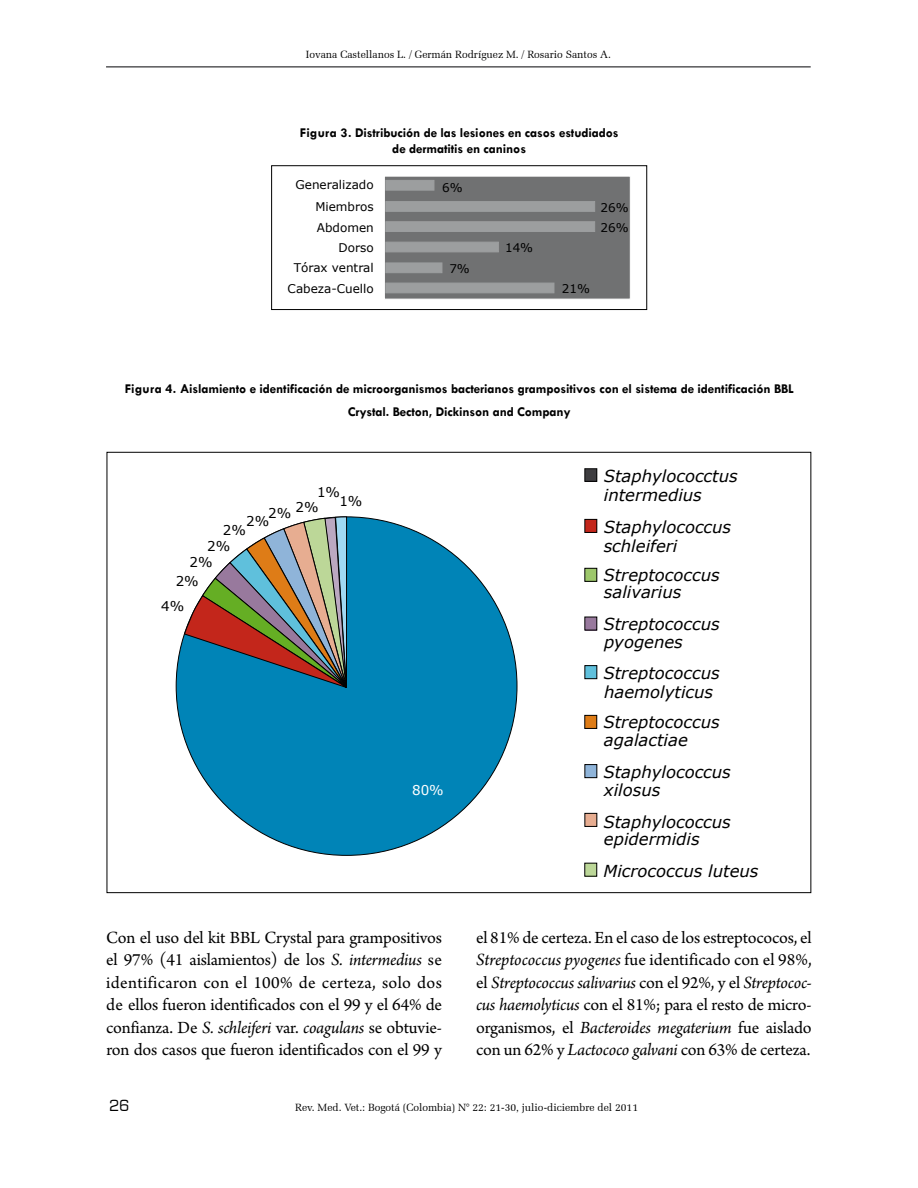
<style>
.page{position:relative;width:918px;height:1188px;background:#fff}
.page>*{position:absolute;margin:0;border:0;box-sizing:border-box;transform-origin:0 0}
.t1{font:18px/22.5px "Arno Pro";letter-spacing:-.01em;color:#000;text-align:justify}
.t2{font:italic 16.5px/19.2px "Verdana";color:#000}
.t3{font:15px "Square 721 BT";color:#000}
.t4{font:700 13.5px/16.2px "Tw Cen";letter-spacing:-.01em;color:#000;text-align:center}
.t5{font:13.5px/9.8px "Verdana";color:#000}
.t6{font:13.5px "Verdana";color:#fff}
.t7{font:12px/20.9px "Verdana";color:#000;text-align:right}
.t8{font:10.5px "Zapf Elliptical 711 BT";color:#000}
.s1{font-style:italic}
</style>
<div class="page">
<hr style="left:106px;top:66px;width:705px;height:2px;background:#58585a">
<div style="left:271px;top:165px;width:376px;height:145px;border:1px solid #000"></div>
<div style="left:384px;top:176px;width:247px;height:123px;background:#707172;border:1px solid #fff"></div>
<div style="left:385px;top:283px;width:169px;height:10px;background:#9c9e9f"></div>
<div style="left:385px;top:263px;width:57px;height:10px;background:#9c9e9f"></div>
<div style="left:385px;top:242px;width:114px;height:10px;background:#9c9e9f"></div>
<div style="left:385px;top:221px;width:210px;height:11px;background:#9c9e9f"></div>
<div style="left:385px;top:201px;width:210px;height:11px;background:#9c9e9f"></div>
<div style="left:385px;top:180px;width:49px;height:11px;background:#9c9e9f;border:1px solid #9c9e9f"></div>
<div style="left:176px;top:517px;width:341px;height:338px;background:#0084b7;border-radius:50%"></div>
<svg style="left:184px;top:516px;width:172px;height:172px"></svg>
<div style="left:585px;top:469px;width:12px;height:12px;background:#3e3d40"></div>
<div style="left:584px;top:468px;width:13px;height:14px;border:1px solid #000"></div>
<div style="left:585px;top:519px;width:12px;height:13px;background:#c3261b"></div>
<div style="left:584px;top:519px;width:13px;height:14px;border:1px solid #000"></div>
<div style="left:585px;top:568px;width:12px;height:13px;background:#9dc76b"></div>
<div style="left:584px;top:568px;width:13px;height:14px;border:1px solid #000"></div>
<div style="left:585px;top:617px;width:12px;height:13px;background:#98799d"></div>
<div style="left:584px;top:617px;width:13px;height:13px;border:1px solid #000"></div>
<div style="left:585px;top:666px;width:12px;height:13px;background:#5fc0dc"></div>
<div style="left:584px;top:665px;width:13px;height:14px;border:1px solid #000"></div>
<div style="left:585px;top:715px;width:12px;height:13px;background:#de7c17"></div>
<div style="left:584px;top:715px;width:13px;height:14px;border:1px solid #000"></div>
<div style="left:585px;top:765px;width:12px;height:13px;background:#8fb4d9"></div>
<div style="left:584px;top:764px;width:13px;height:14px;border:1px solid #000"></div>
<div style="left:585px;top:813px;width:12px;height:13px;background:#e7ad91"></div>
<div style="left:584px;top:813px;width:13px;height:14px;border:1px solid #000"></div>
<div style="left:585px;top:863px;width:12px;height:13px;background:#bcd798"></div>
<div style="left:584px;top:863px;width:13px;height:14px;border:1px solid #000"></div>
<p class="t8" style="left:306px;top:48px;width:307px">Iovana Castellanos L. / Germán Rodríguez M. / Rosario Santos A.</p>
<p class="t4" style="left:300px;top:124px;width:320px">Figura 3. Distribución de las lesiones en casos estudiados de dermatitis en caninos</p>
<p class="t7" style="left:288px;top:175px;width:88px">Generalizado<br>Miembros<br>Abdomen<br>Dorso<br>Tórax ventral<br>Cabeza-Cuello</p>
<p class="t7" style="left:442px;top:177px;width:22px">6%</p>
<p class="t7" style="left:449px;top:259px;width:22px">7%</p>
<p class="t7" style="left:505px;top:238px;width:30px">14%</p>
<p class="t7" style="left:601px;top:197px;width:30px;line-height:20.1px;text-align:left">26%<br>26%</p>
<p class="t7" style="left:562px;top:278px;width:30px">21%</p>
<p class="t4" style="left:125px;top:378px;width:671px;line-height:22.5px">Figura 4. Aislamiento e identificación de microorganismos bacterianos grampositivos con el sistema de identificación BBL<br>Crystal. Becton, Dickinson and Company</p>
<p class="t5" style="left:339px;top:487px;width:25px;text-indent:-22px">1%<br>1%</p>
<p class="t5" style="left:296px;top:502px;width:25px">2%</p>
<p class="t5" style="left:268px;top:508px;width:25px">2%</p>
<p class="t5" style="left:246px;top:517px;width:25px">2%</p>
<p class="t5" style="left:223px;top:525px;width:25px">2%</p>
<p class="t5" style="left:207px;top:541px;width:25px">2%</p>
<p class="t5" style="left:190px;top:557px;width:25px">2%</p>
<p class="t5" style="left:176px;top:577px;width:25px">2%</p>
<p class="t5" style="left:161px;top:601px;width:25px">4%</p>
<p class="t6" style="left:412px;top:781px;width:33px">80%</p>
<p class="t2" style="left:604px;top:467px;width:135px">Staphylococctus intermedius</p>
<p class="t2" style="left:604px;top:518px;width:129px">Staphylococcus schleiferi</p>
<p class="t2" style="left:604px;top:577px;width:118px;line-height:32.1px">salivarius<br>Streptococcus</p>
<p class="t2" style="left:604px;top:664px;width:118px">Streptococcus</p>
<p class="t2" style="left:604px;top:713px;width:118px">Streptococcus</p>
<p class="t2" style="left:604px;top:565px;width:118px">Streptococcus</p>
<p class="t2" style="left:604px;top:633px;width:80px">pyogenes</p>
<p class="t2" style="left:604px;top:682px;width:111px">haemolyticus</p>
<p class="t2" style="left:604px;top:731px;width:85px">agalactiae</p>
<p class="t2" style="left:604px;top:781px;width:58px">xilosus</p>
<p class="t2" style="left:603px;top:824px;width:157px;line-height:31.3px">epidermidis<br>Micrococcus luteus</p>
<p class="t2" style="left:604px;top:763px;width:129px">Staphylococcus</p>
<p class="t2" style="left:604px;top:812px;width:129px">Staphylococcus</p>
<p class="t1" style="left:106px;top:927px;width:337px">Con el uso del kit BBL Crystal para grampositivos el 97% (41 aislamientos) de los <span class="s1">S. intermedius</span> se identificaron con el 100% de certeza, solo dos de ellos fueron identificados con el 99 y el 64% de confianza. De <span class="s1">S. schleiferi</span> var. <span class="s1">coagulans</span> se obtuvie&shy;ron dos casos que fueron identificados con el 99 y</p>
<p class="t1" style="left:476px;top:927px;width:337px">el 81% de certeza. En el caso de los estreptococos, el <span class="s1">Streptococcus pyogenes</span> fue identificado con el 98%, el <span class="s1">Streptococcus salivarius</span> con el 92%, y el <span class="s1">Streptococ&shy;cus haemolyticus</span> con el 81%; para el resto de micro&shy;organismos, el <span class="s1">Bacteroides megaterium</span> fue aislado con un 62% y <span class="s1">Lactococo galvani</span> con 63% de certeza.</p>
<p class="t3" style="left:109px;top:1096px;width:22px">26</p>
<p class="t8" style="left:295px;top:1101px;width:344px">Rev. Med. Vet.: Bogotá (Colombia) N° 22: 21-30, julio-diciembre del 2011</p>
</div>
